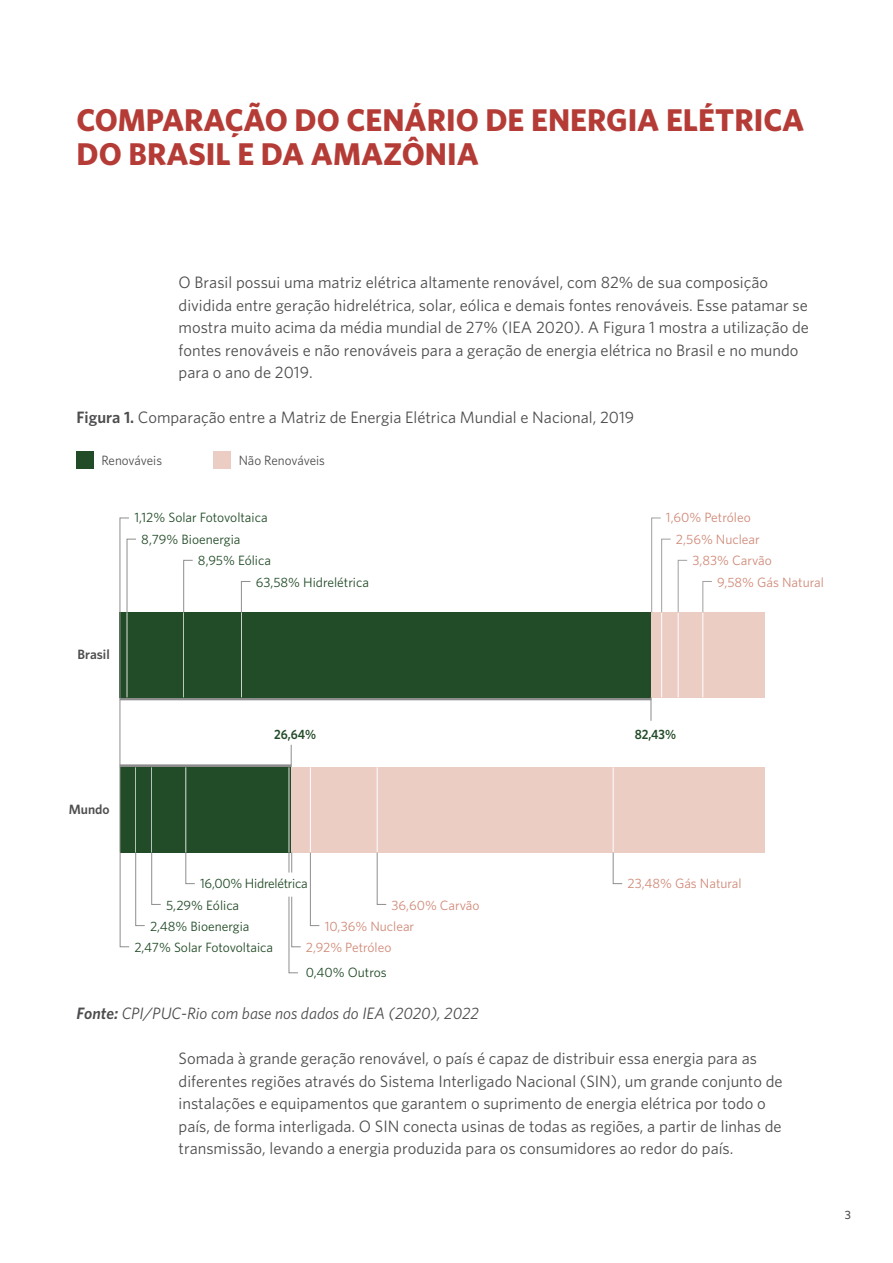
<style>
.page{position:relative;width:893px;height:1263px;background:#fff}
.page>*{position:absolute;margin:0;border:0;box-sizing:border-box;transform-origin:0 0}
.t1{font:700 31.5px/34.5px "Whitney";color:#b53c36}
.t2{font:16.5px/22.5px "Whitney";color:#4d4d4f}
.t3{font:16.5px "Whitney";color:#4e4e4f}
.t4{font:italic 16.5px "Whitney";color:#4e4e4f}
.t5{font:13.5px "Whitney";color:#224b27}
.t6{font:13.5px/21.5px "Whitney";color:#d08a79}
.t7{font:13.5px "Whitney";letter-spacing:-.005em;color:#4e4e4f}
.t8{font:13.5px "Whitney";letter-spacing:-.02em;color:#224b27}
.t9{font:600 13.5px "Whitney";color:#224b27;scale:.91 1}
.t10{font:600 13.5px "Whitney";color:#4e4e4f}
.t11{font:500 12px "Whitney";color:#4d4d4f}
.s1{font-weight:600}
</style>
<div class="page">
<svg style="left:291px;top:745px;width:1px;height:22px"></svg>
<hr style="left:120px;top:697px;width:531px;height:3px;background:#8c8c8c">
<hr style="left:120px;top:764px;width:171px;height:3px;background:#8c8c8c">
<div style="left:77px;top:451px;width:17px;height:17px;background:#224b27"></div>
<div style="left:214px;top:451px;width:17px;height:17px;background:#ebcdc3"></div>
<hr style="left:289px;top:767px;width:3px;height:85px;background:#224b27">
<div style="left:703px;top:612px;width:62px;height:85px;background:#ebcdc3"></div>
<div style="left:678px;top:612px;width:25px;height:85px;background:#ebcdc3"></div>
<div style="left:662px;top:612px;width:16px;height:85px;background:#ebcdc3"></div>
<div style="left:651px;top:612px;width:11px;height:85px;background:#ebcdc3"></div>
<div style="left:613px;top:767px;width:151px;height:85px;background:#ebcdc3"></div>
<div style="left:377px;top:767px;width:236px;height:85px;background:#ebcdc3"></div>
<div style="left:310px;top:767px;width:67px;height:85px;background:#ebcdc3"></div>
<div style="left:292px;top:767px;width:18px;height:85px;background:#ebcdc3"></div>
<div style="left:186px;top:767px;width:103px;height:85px;background:#224b27"></div>
<div style="left:152px;top:767px;width:34px;height:85px;background:#224b27"></div>
<div style="left:136px;top:767px;width:16px;height:85px;background:#224b27"></div>
<div style="left:241px;top:612px;width:410px;height:85px;background:#224b27"></div>
<div style="left:184px;top:612px;width:57px;height:85px;background:#224b27"></div>
<div style="left:127px;top:612px;width:57px;height:85px;background:#224b27"></div>
<hr style="left:183px;top:612px;width:1px;height:85px;background:#f4f4f5">
<hr style="left:241px;top:612px;width:1px;height:85px;background:#f4f4f5">
<hr style="left:152px;top:767px;width:1px;height:85px;background:#f4f4f5">
<hr style="left:186px;top:767px;width:1px;height:85px;background:#f4f4f5">
<hr style="left:289px;top:767px;width:1px;height:85px;background:#f4f4f5">
<hr style="left:661px;top:612px;width:1px;height:85px;background:#fff">
<hr style="left:678px;top:612px;width:1px;height:85px;background:#fff">
<hr style="left:703px;top:612px;width:1px;height:85px;background:#fff">
<svg style="left:183px;top:560px;width:10px;height:53px"></svg>
<svg style="left:241px;top:581px;width:10px;height:32px"></svg>
<svg style="left:651px;top:518px;width:20px;height:95px"></svg>
<svg style="left:678px;top:560px;width:10px;height:53px"></svg>
<svg style="left:702px;top:581px;width:10px;height:32px"></svg>
<svg style="left:651px;top:697px;width:1px;height:24px"></svg>
<svg style="left:185px;top:852px;width:10px;height:32px"></svg>
<svg style="left:151px;top:852px;width:10px;height:53px"></svg>
<svg style="left:120px;top:518px;width:25px;height:429px"></svg>
<svg style="left:613px;top:852px;width:10px;height:32px"></svg>
<svg style="left:377px;top:852px;width:10px;height:53px"></svg>
<svg style="left:310px;top:852px;width:10px;height:74px"></svg>
<svg style="left:289px;top:896px;width:12px;height:77px"></svg>
<svg style="left:289px;top:852px;width:3px;height:20px"></svg>
<hr style="left:310px;top:767px;width:1px;height:85px;background:#fff">
<hr style="left:377px;top:767px;width:1px;height:85px;background:#fff">
<hr style="left:613px;top:767px;width:1px;height:85px;background:#fff">
<h1 class="t1" style="left:77px;top:102px;width:729px">COMPARAÇÃO DO CENÁRIO DE ENERGIA ELÉTRICA<br>DO BRASIL E DA AMAZÔNIA</h1>
<p class="t2" style="left:179px;top:271px;width:632px">O Brasil possui uma matriz elétrica altamente renovável, com 82% de sua composição dividida entre geração hidrelétrica, solar, eólica e demais fontes renováveis. Esse patamar se mostra muito acima da média mundial de 27% (IEA 2020). A Figura 1 mostra a utilização de fontes renováveis e não renováveis para a geração de energia elétrica no Brasil e no mundo para o ano de 2019.</p>
<p class="t2" style="left:77px;top:406px;width:559px"><span class="s1">Figura 1.</span> Comparação entre a Matriz de Energia Elétrica Mundial e Nacional, 2019</p>
<p class="t3" style="left:75px;top:409px;width:558px"><span class="s1">Figura 1.</span> Comparação entre a Matriz de Energia Elétrica Mundial e Nacional, 2019</p>
<p class="t7" style="left:101px;top:451px;width:62px">Renováveis</p>
<p class="t7" style="left:239px;top:451px;width:88px">Não Renováveis</p>
<p class="t10" style="left:78px;top:645px;width:34px">Brasil</p>
<p class="t5" style="left:134px;top:509px;width:135px">1,12% Solar Fotovoltaica</p>
<p class="t5" style="left:141px;top:530px;width:101px">8,79% Bioenergia</p>
<p class="t5" style="left:198px;top:552px;width:75px">8,95% Eólica</p>
<p class="t5" style="left:256px;top:573px;width:115px">63,58% Hidrelétrica</p>
<p class="t6" style="left:666px;top:507px;width:86px">1,60% Petróleo</p>
<p class="t6" style="left:717px;top:550px;width:108px;text-indent:-25px">3,83% Carvão<br>9,58% Gás Natural</p>
<p class="t6" style="left:676px;top:528px;width:85px">2,56% Nuclear</p>
<p class="t10" style="left:69px;top:800px;width:42px">Mundo</p>
<p class="t9" style="left:274px;top:726px;width:48px">26,64%</p>
<p class="t9" style="left:635px;top:726px;width:47px">82,43%</p>
<p class="t8" style="left:200px;top:874px;width:109px">16,00% Hidrelétrica</p>
<p class="t5" style="left:166px;top:896px;width:75px">5,29% Eólica</p>
<p class="t5" style="left:150px;top:917px;width:101px">2,48% Bioenergia</p>
<p class="t5" style="left:134px;top:939px;width:140px">2,47% Solar Fotovoltaica</p>
<p class="t6" style="left:391px;top:894px;width:90px">36,60% Carvão</p>
<p class="t6" style="left:325px;top:915px;width:91px">10,36% Nuclear</p>
<p class="t6" style="left:306px;top:937px;width:87px">2,92% Petróleo</p>
<p class="t5" style="left:306px;top:963px;width:82px">0,40% Outros</p>
<p class="t6" style="left:627px;top:872px;width:116px">23,48% Gás Natural</p>
<p class="t4" style="left:76px;top:1003px;width:403px"><span class="s1">Fonte:</span> CPI/PUC-Rio com base nos dados do IEA (2020), 2022</p>
<p class="t2" style="left:179px;top:1047px;width:605px">Somada à grande geração renovável, o país é capaz de distribuir essa energia para as diferentes regiões através do Sistema Interligado Nacional (SIN), um grande conjunto de instalações e equipamentos que garantem o suprimento de energia elétrica por todo o país, de forma interligada. O SIN conecta usinas de todas as regiões, a partir de linhas de transmissão, levando a energia produzida para os consumidores ao redor do país.</p>
<p class="t11" style="left:845px;top:1207px;width:8px">3</p>
</div>
